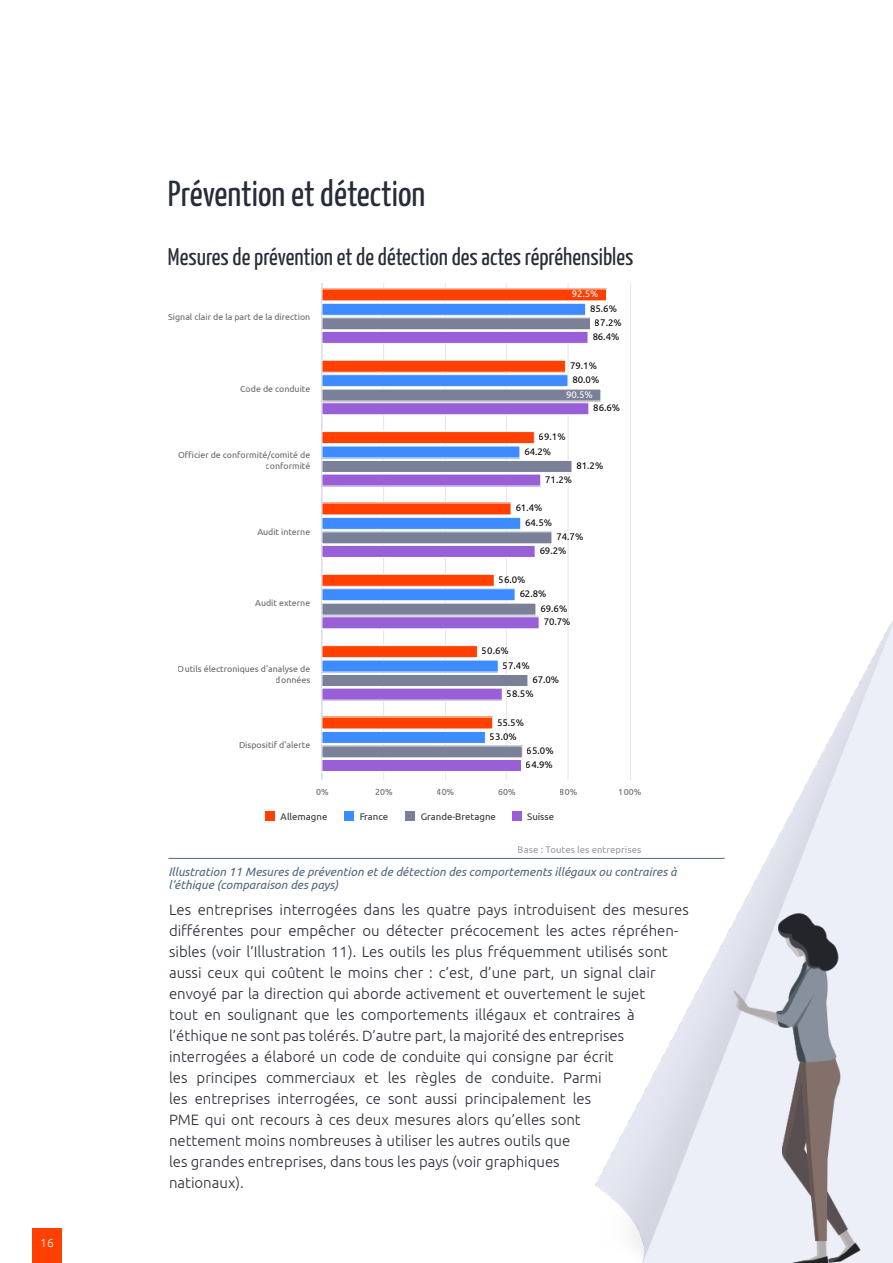
<style>
.page{position:relative;width:893px;height:1263px;background:#fff}
.page>*{position:absolute;margin:0;border:0;box-sizing:border-box;transform-origin:0 0}
.t1{font:36px "Yanone Kaffeesatz";color:#262c38}
.t2{font:24px "Yanone Kaffeesatz";color:#262c38}
.t3{font:300 15px/21px "Ubuntu";color:#262c38}
.t4{font:14.4px "Ubuntu";color:#333}
.t5{font:italic 12px/13.5px "Ubuntu";color:#4f667d}
.t6{font:300 12px "Ubuntu";color:#fff}
.t7{font:9.6px "Ubuntu";color:#000}
.t8{font:9.6px "Ubuntu";color:#333}
.t9{font:9.6px "Ubuntu";color:#999}
.t10{font:9.6px "Ubuntu";color:#fff}
.t11{font:8.85px/11.2px "Ubuntu";color:#666;text-align:right}
</style>
<div class="page">
<div style="left:32px;top:1229px;width:30px;height:34px;background:#ff4000"></div>
<img style="left:584px;top:621px;width:309px;height:642px">
<hr style="left:168px;top:858px;width:557px;height:1px;background:#4f667d">
<div style="left:168px;top:284px;width:481px;height:573px;background:#fff"></div>
<hr style="left:383px;top:284px;width:1px;height:496px;background:#e6e6e6">
<hr style="left:445px;top:284px;width:1px;height:496px;background:#e6e6e6">
<hr style="left:506px;top:284px;width:1px;height:496px;background:#e6e6e6">
<hr style="left:568px;top:284px;width:1px;height:496px;background:#e6e6e6">
<hr style="left:630px;top:284px;width:1px;height:496px;background:#e6e6e6">
<hr style="left:321px;top:284px;width:1px;height:496px;background:#ccd6eb">
<div style="left:322px;top:289px;width:284px;height:12px;background:#ff4000"></div>
<div style="left:322px;top:360px;width:244px;height:12px;background:#ff4000"></div>
<div style="left:322px;top:432px;width:212px;height:12px;background:#ff4000"></div>
<div style="left:322px;top:431px;width:213px;height:13px;border:1px solid #fff"></div>
<div style="left:322px;top:503px;width:189px;height:12px;background:#ff4000"></div>
<div style="left:322px;top:574px;width:172px;height:12px;background:#ff4000"></div>
<div style="left:322px;top:574px;width:173px;height:13px;border:1px solid #fff"></div>
<div style="left:322px;top:646px;width:155px;height:12px;background:#ff4000"></div>
<div style="left:322px;top:645px;width:156px;height:13px;border:1px solid #fff"></div>
<div style="left:322px;top:717px;width:171px;height:12px;background:#ff4000"></div>
<div style="left:322px;top:303px;width:264px;height:12px;background:#3d8bff"></div>
<div style="left:322px;top:303px;width:264px;height:13px;border:1px solid #fff"></div>
<div style="left:322px;top:375px;width:246px;height:12px;background:#3d8bff"></div>
<div style="left:322px;top:374px;width:246px;height:13px;border:1px solid #fff"></div>
<div style="left:322px;top:446px;width:198px;height:12px;background:#3d8bff"></div>
<div style="left:322px;top:517px;width:199px;height:12px;background:#3d8bff"></div>
<div style="left:322px;top:517px;width:199px;height:13px;border:1px solid #fff"></div>
<div style="left:322px;top:589px;width:193px;height:12px;background:#3d8bff"></div>
<div style="left:322px;top:588px;width:193px;height:13px;border:1px solid #fff"></div>
<div style="left:322px;top:660px;width:176px;height:12px;background:#3d8bff"></div>
<div style="left:322px;top:731px;width:163px;height:12px;background:#3d8bff"></div>
<div style="left:322px;top:731px;width:164px;height:13px;border:1px solid #fff"></div>
<div style="left:322px;top:318px;width:268px;height:12px;background:#7b8099"></div>
<div style="left:322px;top:317px;width:269px;height:13px;border:1px solid #fff"></div>
<div style="left:322px;top:389px;width:279px;height:12px;background:#7b8099"></div>
<div style="left:322px;top:389px;width:279px;height:12px;border:1px solid #fff"></div>
<div style="left:322px;top:460px;width:250px;height:12px;background:#7b8099"></div>
<div style="left:322px;top:460px;width:250px;height:13px;border:1px solid #fff"></div>
<div style="left:322px;top:532px;width:230px;height:12px;background:#7b8099"></div>
<div style="left:322px;top:531px;width:230px;height:13px;border:1px solid #fff"></div>
<div style="left:322px;top:603px;width:214px;height:12px;background:#7b8099"></div>
<div style="left:322px;top:603px;width:214px;height:12px;border:1px solid #fff"></div>
<div style="left:322px;top:674px;width:206px;height:12px;background:#7b8099"></div>
<div style="left:322px;top:674px;width:206px;height:13px;border:1px solid #fff"></div>
<div style="left:322px;top:746px;width:200px;height:12px;background:#7b8099"></div>
<div style="left:322px;top:745px;width:201px;height:13px;border:1px solid #fff"></div>
<div style="left:322px;top:331px;width:266px;height:12px;background:#995fd6"></div>
<div style="left:322px;top:331px;width:266px;height:13px;border:1px solid #fff"></div>
<div style="left:322px;top:403px;width:267px;height:12px;background:#995fd6"></div>
<div style="left:322px;top:402px;width:267px;height:13px;border:1px solid #fff"></div>
<div style="left:322px;top:474px;width:219px;height:12px;background:#995fd6"></div>
<div style="left:322px;top:545px;width:213px;height:12px;background:#995fd6"></div>
<div style="left:322px;top:545px;width:214px;height:13px;border:1px solid #fff"></div>
<div style="left:322px;top:617px;width:217px;height:12px;background:#995fd6"></div>
<div style="left:322px;top:616px;width:218px;height:13px;border:1px solid #fff"></div>
<div style="left:322px;top:688px;width:180px;height:12px;background:#995fd6"></div>
<div style="left:322px;top:759px;width:199px;height:12px;background:#995fd6"></div>
<div style="left:322px;top:759px;width:200px;height:13px;border:1px solid #fff"></div>
<div style="left:265px;top:811px;width:10px;height:10px;background:#ff4000"></div>
<div style="left:344px;top:811px;width:10px;height:10px;background:#3d8bff"></div>
<div style="left:405px;top:811px;width:10px;height:10px;background:#7b8099"></div>
<div style="left:512px;top:811px;width:10px;height:10px;background:#995fd6"></div>
<p class="t6" style="left:40px;top:1235px;width:15px">16</p>
<h1 class="t1" style="left:168px;top:168px;width:259px">Prévention et détection</h1>
<h2 class="t2" style="left:168px;top:240px;width:467px">Mesures de prévention et de détection des actes répréhensibles</h2>
<p class="t4" style="left:252px;top:249px;width:315px">ou contraires à l’éthique (comparaison des pays)</p>
<p class="t10" style="left:572px;top:288px;width:28px">92.5%</p>
<p class="t11" style="left:168px;top:311px;width:143px">Signal clair de la part de la direction</p>
<p class="t7" style="left:590px;top:303px;width:28px">85.6%</p>
<p class="t7" style="left:595px;top:317px;width:28px">87.2%</p>
<p class="t7" style="left:592px;top:331px;width:28px">86.4%</p>
<p class="t7" style="left:570px;top:359px;width:28px">79.1%</p>
<p class="t11" style="left:240px;top:383px;width:71px">Code de conduite</p>
<p class="t7" style="left:572px;top:374px;width:28px">80.0%</p>
<p class="t10" style="left:566px;top:388px;width:28px">90.5%</p>
<p class="t7" style="left:593px;top:402px;width:28px">86.6%</p>
<p class="t7" style="left:539px;top:431px;width:28px">69.1%</p>
<p class="t11" style="left:178px;top:449px;width:134px">Officier de conformité/comité de conformité</p>
<p class="t7" style="left:524px;top:445px;width:28px">64.2%</p>
<p class="t7" style="left:576px;top:460px;width:28px">81.2%</p>
<p class="t7" style="left:545px;top:473px;width:28px">71.2%</p>
<p class="t7" style="left:515px;top:502px;width:28px">61.4%</p>
<p class="t11" style="left:257px;top:525px;width:54px">Audit interne</p>
<p class="t7" style="left:525px;top:517px;width:28px">64.5%</p>
<p class="t7" style="left:556px;top:531px;width:28px">74.7%</p>
<p class="t7" style="left:540px;top:545px;width:28px">69.2%</p>
<p class="t7" style="left:499px;top:574px;width:28px">56.0%</p>
<p class="t11" style="left:255px;top:597px;width:56px">Audit externe</p>
<p class="t7" style="left:519px;top:588px;width:28px">62.8%</p>
<p class="t7" style="left:540px;top:602px;width:28px">69.6%</p>
<p class="t7" style="left:544px;top:616px;width:28px">70.7%</p>
<p class="t7" style="left:482px;top:645px;width:28px">50.6%</p>
<p class="t11" style="left:178px;top:663px;width:134px">Outils électroniques d'analyse de données</p>
<p class="t7" style="left:503px;top:659px;width:28px">57.4%</p>
<p class="t7" style="left:532px;top:674px;width:28px">67.0%</p>
<p class="t7" style="left:507px;top:687px;width:28px">58.5%</p>
<p class="t7" style="left:497px;top:716px;width:28px">55.5%</p>
<p class="t11" style="left:239px;top:739px;width:73px">Dispositif d'alerte</p>
<p class="t7" style="left:490px;top:731px;width:28px">53.0%</p>
<p class="t7" style="left:527px;top:745px;width:28px">65.0%</p>
<p class="t7" style="left:526px;top:759px;width:28px">64.9%</p>
<p class="t11" style="left:316px;top:786px;width:14px">0%</p>
<p class="t11" style="left:375px;top:786px;width:19px">20%</p>
<p class="t11" style="left:437px;top:786px;width:19px">40%</p>
<p class="t11" style="left:498px;top:786px;width:19px">60%</p>
<p class="t11" style="left:560px;top:786px;width:19px">80%</p>
<p class="t11" style="left:619px;top:786px;width:24px">100%</p>
<p class="t8" style="left:281px;top:811px;width:48px">Allemagne</p>
<p class="t8" style="left:359px;top:811px;width:31px">France</p>
<p class="t8" style="left:421px;top:811px;width:77px">Grande-Bretagne</p>
<p class="t8" style="left:527px;top:811px;width:29px">Suisse</p>
<p class="t9" style="left:518px;top:844px;width:125px">Base : Toutes les entreprises</p>
<p class="t5" style="left:168px;top:864px;width:510px">Illustration 11 Mesures de prévention et de détection des comportements illégaux ou contraires à l’éthique (comparaison des pays)</p>
<p class="t3" style="left:169px;top:899px;width:521px">Les entreprises interrogées dans les quatre pays introduisent des mesures différentes pour empêcher ou détecter précocement les actes répréhen&shy;sibles (voir l’Illustration 11). Les outils les plus fréquemment utilisés sont aussi ceux qui coûtent le moins cher : c’est, d’une part, un signal clair envoyé par la direction qui aborde activement et ouvertement le sujet<br>tout en soulignant que les comportements illégaux et contraires à l’éthique ne sont pas tolérés. D’autre part, la majorité des entreprises interrogées a élaboré un code de conduite qui consigne par écrit<br>les principes commerciaux et les règles de conduite. Parmi<br>les entreprises interrogées, ce sont aussi principalement les<br>PME qui ont recours à ces deux mesures alors qu’elles sont<br>nettement moins nombreuses à utiliser les autres outils que<br>les grandes entreprises, dans tous les pays (voir graphiques<br>nationaux).</p>
</div>
